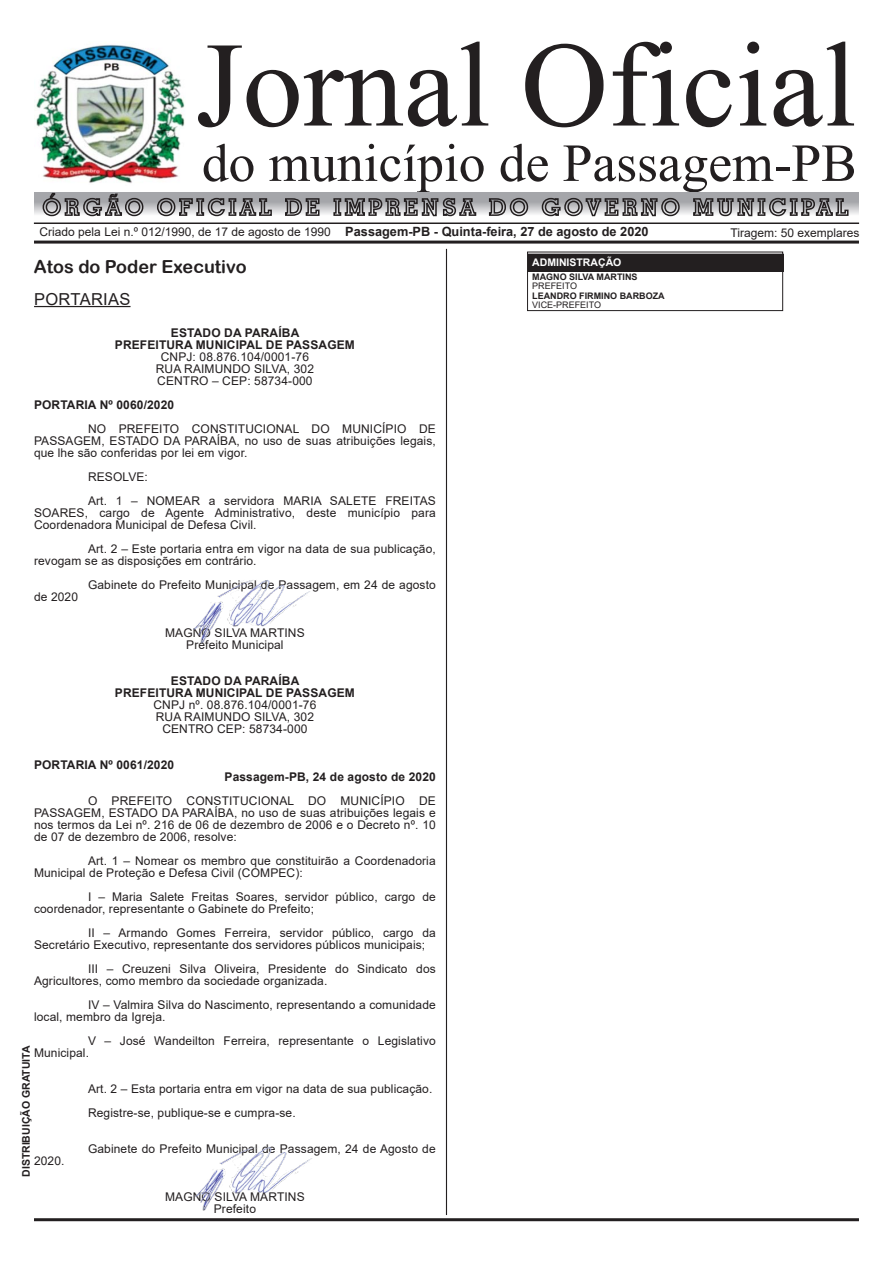
<style>
.page{position:relative;width:893px;height:1263px;background:#fff}
.page>*{position:absolute;margin:0;border:0;box-sizing:border-box;transform-origin:0 0}
.t1{font:156.15px "Kokila";color:#231f20}
.t2{font:69.15px "Kokila";color:#231f20}
.t3{font:18px "Arial Rounded MT Bold";color:#231f20}
.t4{font:16.5px "Arial";letter-spacing:.02em;color:#231f20}
.t5{font:12px/12px "Arial";letter-spacing:.01em;color:#231f20}
.t6{font:700 12px/12px "Arial";letter-spacing:.01em;color:#231f20;text-align:center}
.t7{font:700 10.5px "Arial";color:#231f20}
.t8{font:700 10.5px "Arial";color:#fff}
.t9{font:700 9px "Arial";color:#231f20}
.t10{font:9px "Arial";color:#231f20}
.s1{font-weight:700;font-size:12.75px}
</style>
<div class="page">
<img style="left:36px;top:45px;width:149px;height:138px">
<hr style="left:34px;top:1218px;width:825px;height:3px;background:#231f20">
<hr style="left:446px;top:249px;width:1px;height:966px;background:#231f20">
<hr style="left:34px;top:241px;width:825px;height:3px;background:#231f20">
<svg style="left:34px;top:192px;width:825px;height:22px;background:#afb0b3"></svg>
<svg style="left:42px;top:192px;width:102px;height:25px;background:#908f91"></svg>
<svg style="left:156px;top:197px;width:117px;height:20px;background:#908f91"></svg>
<svg style="left:284px;top:197px;width:36px;height:19px"></svg>
<svg style="left:333px;top:193px;width:144px;height:24px;background:#8c8b8d"></svg>
<svg style="left:488px;top:197px;width:41px;height:20px"></svg>
<svg style="left:541px;top:197px;width:140px;height:20px;background:#8e8d8f"></svg>
<svg style="left:692px;top:193px;width:157px;height:24px;background:#8f8e91"></svg>
<hr style="left:34px;top:222px;width:825px;height:2px;background:#231f20">
<hr style="left:34px;top:306px;width:97px;height:1px;background:#231f20">
<div style="left:528px;top:254px;width:255px;height:17px;background:#231f20"></div>
<div style="left:528px;top:254px;width:256px;height:18px;border:1px solid #231f20"></div>
<div style="left:527px;top:252px;width:256px;height:59px;border:1px solid #231f20"></div>
<img style="left:193px;top:580px;width:117px;height:63px">
<img style="left:195px;top:1147px;width:117px;height:63px">
<h1 class="t1" style="left:195px;top:-8px;width:662px">Jornal Oficial</h1>
<h2 class="t2" style="left:202px;top:122px;width:656px">do município de Passagem-PB</h2>
<p class="t5" style="left:40px;top:226px;width:610px">Criado pela Lei n.º 012/1990, de 17 de agosto de 1990 <span class="s1">Passagem-PB - Quinta-feira, 27 de agosto de 2020</span></p>
<p class="t5" style="left:730px;top:226px;width:130px">Tiragem: 50 exemplares</p>
<h3 class="t3" style="left:34px;top:256px;width:214px">Atos do Poder Executivo</h3>
<h3 class="t4" style="left:34px;top:288px;width:98px">PORTARIAS</h3>
<p class="t6" style="left:115px;top:327px;width:241px">ESTADO DA PARAÍBA<br>PREFEITURA MUNICIPAL DE PASSAGEM</p>
<p class="t5" style="left:156px;top:351px;width:160px;text-align:center">CNPJ: 08.876.104/0001-76<br>RUA RAIMUNDO SILVA, 302<br>CENTRO – CEP: 58734-000</p>
<p class="t6" style="left:34px;top:399px;width:142px">PORTARIA Nº 0060/2020</p>
<p class="t5" style="left:34px;top:423px;width:403px;text-align:justify;text-indent:54px">NO PREFEITO CONSTITUCIONAL DO MUNICÍPIO DE PASSAGEM, ESTADO DA PARAÍBA, no uso de suas atribuições legais, que lhe são conferidas por lei em vigor.</p>
<p class="t5" style="left:88px;top:465px;width:349px;line-height:24px">RESOLVE:<br>Art. 1 – NOMEAR a servidora MARIA SALETE FREITAS</p>
<p class="t5" style="left:34px;top:507px;width:403px">SOARES, cargo de Agente Administrativo, deste município para<br>Coordenadora Municipal de Defesa Civil.</p>
<p class="t5" style="left:34px;top:543px;width:403px;text-indent:54px">Art. 2 – Este portaria entra em vigor na data de sua publicação, revogam se as disposições em contrário.</p>
<p class="t5" style="left:88px;top:579px;width:349px">Gabinete do Prefeito Municipal de Passagem, em 24 de agosto</p>
<p class="t5" style="left:34px;top:591px;width:46px">de 2020</p>
<p class="t5" style="left:165px;top:627px;width:141px;text-align:center">MAGNO SILVA MARTINS<br>Prefeito Municipal</p>
<p class="t6" style="left:115px;top:675px;width:241px">ESTADO DA PARAÍBA<br>PREFEITURA MUNICIPAL DE PASSAGEM</p>
<p class="t5" style="left:153px;top:699px;width:164px;text-align:center">CNPJ nº. 08.876.104/0001-76<br>RUA RAIMUNDO SILVA, 302<br>CENTRO CEP: 58734-000</p>
<p class="t6" style="left:34px;top:759px;width:142px">PORTARIA Nº 0061/2020</p>
<p class="t6" style="left:225px;top:771px;width:213px">Passagem-PB, 24 de agosto de 2020</p>
<p class="t5" style="left:34px;top:795px;width:403px;text-align:justify;text-indent:54px">O PREFEITO CONSTITUCIONAL DO MUNICÍPIO DE PASSAGEM, ESTADO DA PARAÍBA, no uso de suas atribuições legais e nos termos da Lei nº. 216 de 06 de dezembro de 2006 e o Decreto nº. 10 de 07 de dezembro de 2006, resolve:</p>
<p class="t5" style="left:34px;top:855px;width:403px;text-indent:54px">Art. 1 – Nomear os membro que constituirão a Coordenadoria<br>Municipal de Proteção e Defesa Civil (COMPEC):</p>
<p class="t5" style="left:34px;top:891px;width:403px;text-indent:54px">I – Maria Salete Freitas Soares, servidor público, cargo de coordenador, representante o Gabinete do Prefeito;</p>
<p class="t5" style="left:34px;top:927px;width:403px;text-indent:54px">II – Armando Gomes Ferreira, servidor público, cargo da<br>Secretário Executivo, representante dos servidores públicos municipais;</p>
<p class="t5" style="left:34px;top:963px;width:403px;text-indent:54px">III – Creuzeni Silva Oliveira, Presidente do Sindicato dos<br>Agricultores, como membro da sociedade organizada.</p>
<p class="t5" style="left:34px;top:999px;width:403px;text-indent:54px">IV – Valmira Silva do Nascimento, representando a comunidade local, membro da Igreja.</p>
<p class="t5" style="left:34px;top:1035px;width:403px;text-indent:54px">V – José Wandeilton Ferreira, representante o Legislativo<br>Municipal.</p>
<p class="t5" style="left:88px;top:1077px;width:346px;line-height:24px">Art. 2 – Esta portaria entra em vigor na data de sua publicação.<br>Registre-se, publique-se e cumpra-se.</p>
<p class="t5" style="left:88px;top:1143px;width:349px">Gabinete do Prefeito Municipal de Passagem, 24 de Agosto de</p>
<p class="t5" style="left:34px;top:1155px;width:32px">2020.</p>
<p class="t5" style="left:165px;top:1191px;width:141px;text-align:center">MAGNO SILVA MARTINS<br>Prefeito</p>
<p class="t7" style="left:19px;top:1177px;width:133px;rotate:-90deg">DISTRIBUIÇÃO GRATUITA</p>
<p class="t8" style="left:532px;top:255px;width:91px">ADMINISTRAÇÃO</p>
<p class="t9" style="left:532px;top:270px;width:107px">MAGNO SILVA MARTINS</p>
<p class="t10" style="left:532px;top:279px;width:46px">PREFEITO</p>
<p class="t9" style="left:532px;top:290px;width:134px">LEANDRO FIRMINO BARBOZA</p>
<p class="t10" style="left:532px;top:299px;width:70px">VICE-PREFEITO</p>
</div>
